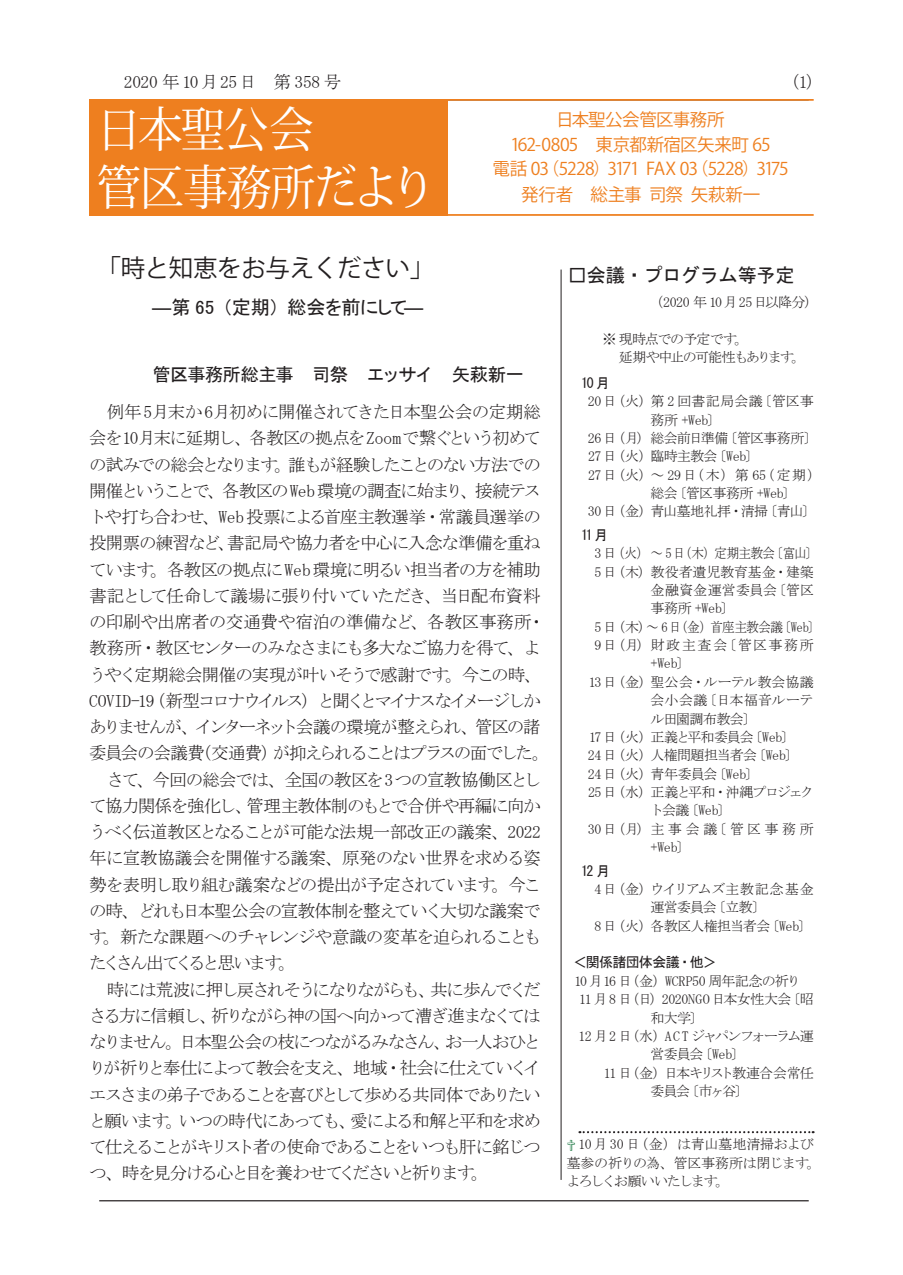
<style>
.page{position:relative;width:903px;height:1275px;background:#fff}
.page>*{position:absolute;margin:0;border:0;box-sizing:border-box;transform-origin:0 0}
.t1{font:48.12px/57.8px "Koz Min Pro";letter-spacing:-.03em;color:#fff;scale:.93 1}
.t2{font:24.5px "Koz Go Pro";letter-spacing:-.015em;color:#231f20}
.t3{font:19.25px "MS P Gothic";letter-spacing:-.025em;color:#231f20}
.t4{font:19.25px "MS Gothic";letter-spacing:-.015em;color:#231f20}
.t5{font:18.38px "MS Gothic";letter-spacing:-.05em;color:#231f20}
.t6{font:17.5px "MS Mincho";letter-spacing:-.075em;color:#231f20}
.t7{font:17.5px "MS Mincho";letter-spacing:-.095em;color:#231f20}
.t8{font:17.5px "MS Mincho";letter-spacing:-.055em;color:#231f20}
.t9{font:17.5px "MS Mincho";letter-spacing:-.13em;color:#231f20}
.t10{font:17.5px/24.5px "Koz Go Pro";letter-spacing:-.04em;color:#ee7f1f;text-align:center}
.t11{font:17.5px "MS Mincho";letter-spacing:-.105em;color:#231f20}
.t12{font:17.5px "MS Mincho";letter-spacing:-.045em;color:#231f20}
.t13{font:17.5px "MS Mincho";letter-spacing:-.11em;color:#231f20}
.t14{font:17.5px "MS Mincho";letter-spacing:-.1em;color:#231f20}
.t15{font:17.5px "MS Mincho";letter-spacing:-.05em;color:#231f20}
.t16{font:17.5px "MS Mincho";letter-spacing:-.015em;color:#231f20}
.t17{font:17.5px "MS Mincho";letter-spacing:-.02em;color:#231f20}
.t18{font:17.5px "MS Mincho";letter-spacing:-.155em;color:#231f20}
.t19{font:17.5px "Koz Go Pro";letter-spacing:-.015em;color:#ee7f1f}
.t20{font:14px/18.4px "MS Mincho";letter-spacing:-.035em;color:#231f20}
.t21{font:14px "MS Mincho";letter-spacing:.02em;color:#231f20}
.t22{font:14px/18.4px "MS Mincho";letter-spacing:-.08em;color:#231f20}
.t23{font:14px "MS Mincho";color:#231f20}
.t24{font:14px "MS Mincho";letter-spacing:-.095em;color:#231f20}
.t25{font:14px "MS Gothic";letter-spacing:-.05em;color:#231f20}
.t26{font:14px "MS Mincho";letter-spacing:.025em;color:#231f20}
.t27{font:14px "MS Mincho";letter-spacing:-.1em;color:#231f20}
.t28{font:14px "MS Mincho";letter-spacing:.005em;color:#231f20}
.t29{font:14px "MS Mincho";letter-spacing:-.085em;color:#231f20}
.t30{font:14px "MS Mincho";letter-spacing:-.01em;color:#231f20}
.t31{font:14px "MS Mincho";letter-spacing:.115em;color:#231f20}
.t32{font:14px "MS Mincho";letter-spacing:.255em;color:#231f20}
.s1{font-size:15.75px}
.s2{font-family:"Meiryo";font-weight:700;color:#00672c}
</style>
<div class="page">
<hr style="left:99px;top:1200px;width:710px;height:1px;background:#231f20">
<div style="left:89px;top:99px;width:359px;height:117px;background:#ee7f1f"></div>
<hr style="left:561px;top:270px;width:1px;height:910px;background:#231f20">
<hr style="left:89px;top:99px;width:725px;height:2px;background:#ee7f1f">
<hr style="left:89px;top:214px;width:725px;height:2px;background:#ee7f1f">
<svg style="left:579px;top:1131px;width:234px;height:2px"></svg>
<p class="t17" style="left:124px;top:73px;width:219px">2020 年 10月25日　第 358 号</p>
<p class="t6" style="left:782px;top:73px;width:43px">（1）</p>
<h1 class="t1" style="left:97px;top:99px;width:366px">日本聖公会<br>管区事務所だより</h1>
<p class="t10" style="left:493px;top:108px;width:298px">日本聖公会管区事務所<br>162-0805　東京都新宿区矢来町 65<br>電話 03（5228）3171 FAX 03（5228）3175</p>
<p class="t19" style="left:521px;top:184px;width:241px">発行者　総主事 司祭 矢萩新一</p>
<h2 class="t2" style="left:96px;top:252px;width:339px">「時と知恵をお与えください」</h2>
<h3 class="t3" style="left:152px;top:297px;width:272px">―第 65 （定期）総会を前にして―</h3>
<h3 class="t5" style="left:153px;top:365px;width:373px">管区事務所総主事　司祭　エッサイ　矢萩新一</h3>
<p class="t15" style="left:107px;top:403px;width:436px">例年 5月末か 6月初めに開催されてきた日本聖公会の定期総</p>
<p class="t6" style="left:89px;top:429px;width:453px">会を10月末に延期し、各教区の拠点をZoomで繋ぐという初めて</p>
<p class="t11" style="left:89px;top:456px;width:453px">の試みでの総会となります。誰もが経験したことのない方法での</p>
<p class="t6" style="left:89px;top:482px;width:453px">開催ということで、各教区のWeb 環境の調査に始まり、接続テス</p>
<p class="t12" style="left:89px;top:508px;width:454px">トや打ち合わせ、Web 投票による首座主教選挙・常議員選挙の</p>
<p class="t8" style="left:89px;top:534px;width:453px">投開票の練習など、書記局や協力者を中心に入念な準備を重ね</p>
<p class="t6" style="left:89px;top:561px;width:453px">ています。各教区の拠点にWeb 環境に明るい担当者の方を補助</p>
<p class="t7" style="left:89px;top:587px;width:453px">書記として任命して議場に張り付いていただき、当日配布資料</p>
<p class="t16" style="left:89px;top:613px;width:458px">の印刷や出席者の交通費や宿泊の準備など、各教区事務所・</p>
<p class="t6" style="left:89px;top:639px;width:453px">教務所・教区センターのみなさまにも多大なご協力を得て、よ</p>
<p class="t8" style="left:89px;top:666px;width:454px">うやく定期総会開催の実現が叶いそうで感謝です。今この時、</p>
<p class="t9" style="left:89px;top:692px;width:453px">COVID-19（新型コロナウイルス）と聞くとマイナスなイメージしか</p>
<p class="t11" style="left:89px;top:718px;width:453px">ありませんが、インターネット会議の環境が整えられ、管区の諸</p>
<p class="t7" style="left:89px;top:744px;width:462px">委員会の会議費（交通費）が抑えられることはプラスの面でした。</p>
<p class="t8" style="left:106px;top:771px;width:436px">さて、今回の総会では、全国の教区を3つの宣教協働区とし</p>
<p class="t6" style="left:89px;top:797px;width:453px">て協力関係を強化し、管理主教体制のもとで合併や再編に向か</p>
<p class="t8" style="left:89px;top:823px;width:453px">うべく伝道教区となることが可能な法規一部改正の議案、2022</p>
<p class="t12" style="left:89px;top:849px;width:453px">年に宣教協議会を開催する議案、原発のない世界を求める姿</p>
<p class="t6" style="left:89px;top:876px;width:453px">勢を表明し取り組む議案などの提出が予定されています。今こ</p>
<p class="t6" style="left:89px;top:902px;width:453px">の時、どれも日本聖公会の宣教体制を整えていく大切な議案で</p>
<p class="t6" style="left:89px;top:928px;width:453px">す。新たな課題へのチャレンジや意識の変革を迫られることも</p>
<p class="t18" style="left:89px;top:954px;width:208px">たくさん出てくると思います。</p>
<p class="t14" style="left:107px;top:981px;width:436px">時には荒波に押し戻されそうになりながらも、共に歩んでくだ</p>
<p class="t7" style="left:89px;top:1007px;width:453px">さる方に信頼し、祈りながら神の国へ向かって漕ぎ進まなくては</p>
<p class="t7" style="left:89px;top:1033px;width:453px">なりません。日本聖公会の枝につながるみなさん、お一人おひと</p>
<p class="t7" style="left:89px;top:1059px;width:454px">りが祈りと奉仕によって教会を支え、地域・社会に仕えていくイ</p>
<p class="t13" style="left:89px;top:1086px;width:453px">エスさまの弟子であることを喜びとして歩める共同体でありたい</p>
<p class="t6" style="left:89px;top:1112px;width:453px">と願います。いつの時代にあっても、愛による和解と平和を求め</p>
<p class="t7" style="left:89px;top:1138px;width:453px">て仕えることがキリスト者の使命であることをいつも肝に銘じつ</p>
<p class="t9" style="left:89px;top:1164px;width:401px">つ、時を見分ける心と目を養わせてくださいと祈ります。</p>
<h3 class="t4" style="left:568px;top:265px;width:228px">□会議・プログラム等予定</h3>
<p class="t20" style="left:598px;top:293px;width:222px"><span class="s1">　　</span>　　（2020 年 10 月25日以降分）</p>
<p class="t22" style="left:619px;top:330px;width:188px;text-indent:-17px">※ 現時点での予定です。<br>延期や中止の可能性もあります。</p>
<p class="t25" style="left:581px;top:376px;width:30px">10月</p>
<p class="t21" style="left:588px;top:394px;width:227px">20日 （火）第 2 回書記局会議〔管区事</p>
<p class="t20" style="left:651px;top:410px;width:72px">務所 +Web〕</p>
<p class="t20" style="left:588px;top:429px;width:232px">26日 （月）総会前日準備〔管区事務所〕</p>
<p class="t20" style="left:588px;top:447px;width:172px">27日 （火）臨時主教会〔Web〕</p>
<p class="t26" style="left:588px;top:468px;width:235px">27日 （火）～ 29日（木）第 65（定期）</p>
<p class="t20" style="left:650px;top:484px;width:147px">総会〔管区事務所 +Web〕</p>
<p class="t20" style="left:588px;top:502px;width:230px">30日 （金）青山墓地礼拝・清掃〔青山〕</p>
<p class="t25" style="left:581px;top:528px;width:29px">11月</p>
<p class="t20" style="left:594px;top:544px;width:225px">3日 （火） ～ 5日（木）定期主教会〔富山〕</p>
<p class="t30" style="left:595px;top:565px;width:221px">5日 （木）教役者遺児教育基金・建築</p>
<p class="t23" style="left:651px;top:583px;width:165px">金融資金運営委員会〔管区</p>
<p class="t20" style="left:650px;top:599px;width:86px">事務所 +Web〕</p>
<p class="t20" style="left:595px;top:617px;width:227px">5日 （木）～ 6日（金）首座主教会議〔Web〕</p>
<p class="t31" style="left:594px;top:638px;width:221px">9日 （月）財政主査会〔管区事務所</p>
<p class="t20" style="left:651px;top:654px;width:41px">+Web〕</p>
<p class="t28" style="left:589px;top:675px;width:227px">13日 （金）聖公会・ルーテル教会協議</p>
<p class="t23" style="left:651px;top:693px;width:165px">会小会議〔日本福音ルーテ</p>
<p class="t20" style="left:651px;top:709px;width:108px">ル田園調布教会〕</p>
<p class="t20" style="left:589px;top:728px;width:207px">17日 （火）正義と平和委員会〔Web〕</p>
<p class="t20" style="left:588px;top:746px;width:212px">24日 （火）人権問題担当者会〔Web〕</p>
<p class="t20" style="left:588px;top:764px;width:173px">24日 （火）青年委員会〔Web〕</p>
<p class="t27" style="left:588px;top:785px;width:228px">25 日 （水）正義と平和・沖縄プロジェク</p>
<p class="t20" style="left:650px;top:801px;width:83px">ト会議〔Web〕</p>
<p class="t32" style="left:588px;top:822px;width:227px">30日 （月）主事会議〔管区事務所</p>
<p class="t20" style="left:651px;top:838px;width:41px">+Web〕</p>
<p class="t25" style="left:581px;top:863px;width:31px">12 月</p>
<p class="t21" style="left:594px;top:882px;width:221px">4日 （金）ウイリアムズ主教記念基金</p>
<p class="t20" style="left:650px;top:898px;width:117px">運営委員会〔立教〕</p>
<p class="t20" style="left:594px;top:916px;width:219px">8日 （火）各教区人権担当者会〔Web〕</p>
<p class="t25" style="left:573px;top:955px;width:145px">＜関係諸団体会議・他＞</p>
<p class="t20" style="left:574px;top:971px;width:228px">10 月16 日（金）WCRP50 周年記念の祈り</p>
<p class="t20" style="left:579px;top:990px;width:236px">11 月8 日（日）2020NGO日本女性大会〔昭</p>
<p class="t20" style="left:650px;top:1008px;width:55px">和大学〕</p>
<p class="t24" style="left:579px;top:1029px;width:237px">12 月 2 日（水）AC T ジャパンフォーラム運</p>
<p class="t20" style="left:650px;top:1045px;width:96px">営委員会〔Web〕</p>
<p class="t29" style="left:604px;top:1065px;width:211px">11 日（金）日本キリスト教連合会常任</p>
<p class="t20" style="left:651px;top:1082px;width:100px">委員会〔市ヶ谷〕</p>
<p class="t20" style="left:566px;top:1135px;width:256px"><span class="s2">✞</span> 10 月 30 日（金）は青山墓地清掃および墓参の祈りの為、管区事務所は閉じます。よろしくお願いいたします。</p>
</div>
